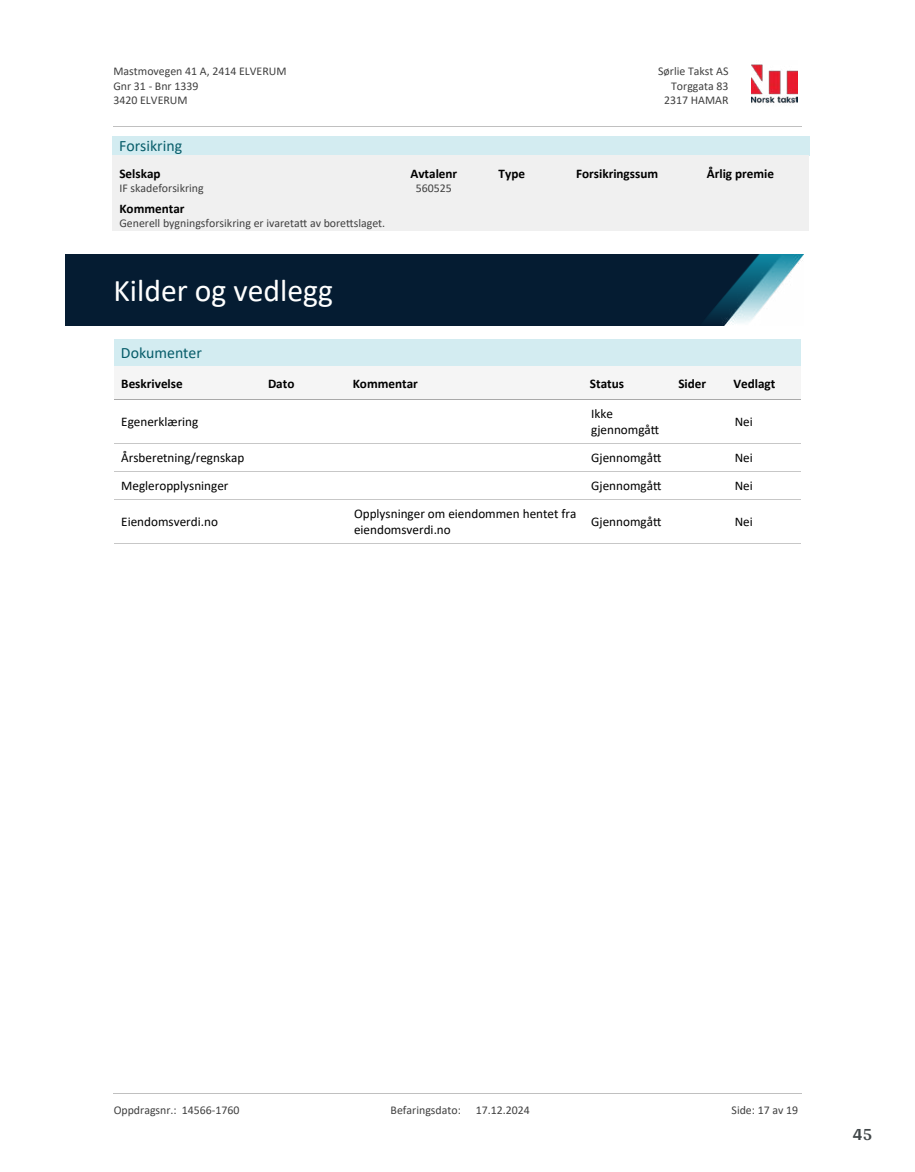
<style>
.page{position:relative;width:915px;height:1172px;background:#fff}
.page>*{position:absolute;margin:0;border:0;box-sizing:border-box;transform-origin:0 0}
.t1{font:31.65px "Calibri";color:#fff}
.t2{font:700 18px "Arya";color:#414749}
.t3{font:15.75px "Calibri";color:#065c69}
.t4{font:13.2px/16px "Calibri";color:#000}
.t5{font:700 13.2px "Calibri";color:#000}
.t6{font:11.85px/14.5px "Calibri";color:#404040}
</style>
<div class="page">
<img style="left:65px;top:254px;width:738px;height:71px">
<div style="left:114px;top:340px;width:686px;height:26px;background:#d3ecf1"></div>
<div style="left:115px;top:366px;width:148px;height:34px;background:#f5f5f5"></div>
<hr style="left:115px;top:400px;width:148px;height:1px;background:#a9a9a9">
<div style="left:263px;top:366px;width:84px;height:34px;background:#f5f5f5"></div>
<hr style="left:263px;top:400px;width:84px;height:1px;background:#a9a9a9">
<div style="left:347px;top:366px;width:237px;height:34px;background:#f5f5f5"></div>
<hr style="left:347px;top:400px;width:237px;height:1px;background:#a9a9a9">
<div style="left:584px;top:366px;width:88px;height:34px;background:#f5f5f5"></div>
<hr style="left:584px;top:400px;width:88px;height:1px;background:#a9a9a9">
<div style="left:672px;top:366px;width:55px;height:34px;background:#f5f5f5"></div>
<hr style="left:672px;top:400px;width:55px;height:1px;background:#a9a9a9">
<div style="left:727px;top:366px;width:73px;height:34px;background:#f5f5f5"></div>
<hr style="left:727px;top:400px;width:73px;height:1px;background:#a9a9a9">
<hr style="left:115px;top:444px;width:148px;height:1px;background:#c7c7c7">
<hr style="left:263px;top:444px;width:84px;height:1px;background:#c7c7c7">
<hr style="left:347px;top:444px;width:237px;height:1px;background:#c7c7c7">
<hr style="left:584px;top:444px;width:88px;height:1px;background:#c7c7c7">
<hr style="left:672px;top:444px;width:55px;height:1px;background:#c7c7c7">
<hr style="left:727px;top:444px;width:73px;height:1px;background:#c7c7c7">
<hr style="left:115px;top:472px;width:148px;height:1px;background:#c7c7c7">
<hr style="left:263px;top:472px;width:84px;height:1px;background:#c7c7c7">
<hr style="left:347px;top:472px;width:237px;height:1px;background:#c7c7c7">
<hr style="left:584px;top:472px;width:88px;height:1px;background:#c7c7c7">
<hr style="left:672px;top:472px;width:55px;height:1px;background:#c7c7c7">
<hr style="left:727px;top:472px;width:73px;height:1px;background:#c7c7c7">
<hr style="left:115px;top:500px;width:148px;height:1px;background:#c7c7c7">
<hr style="left:263px;top:500px;width:84px;height:1px;background:#c7c7c7">
<hr style="left:347px;top:500px;width:237px;height:1px;background:#c7c7c7">
<hr style="left:584px;top:500px;width:88px;height:1px;background:#c7c7c7">
<hr style="left:672px;top:500px;width:55px;height:1px;background:#c7c7c7">
<hr style="left:727px;top:500px;width:73px;height:1px;background:#c7c7c7">
<hr style="left:115px;top:544px;width:148px;height:1px;background:#c7c7c7">
<hr style="left:263px;top:544px;width:84px;height:1px;background:#c7c7c7">
<hr style="left:347px;top:544px;width:237px;height:1px;background:#c7c7c7">
<hr style="left:584px;top:544px;width:88px;height:1px;background:#c7c7c7">
<hr style="left:672px;top:544px;width:55px;height:1px;background:#c7c7c7">
<hr style="left:727px;top:544px;width:73px;height:1px;background:#c7c7c7">
<div style="left:113px;top:136px;width:696px;height:19px;background:#d3ecf1"></div>
<div style="left:113px;top:155px;width:695px;height:76px;background:#f0f0f0"></div>
<img style="left:751px;top:64px;width:46px;height:40px">
<hr style="left:113px;top:127px;width:688px;height:1px;background:#c0c0c0">
<hr style="left:113px;top:1093px;width:688px;height:1px;background:#c0c0c0">
<p class="t6" style="left:113px;top:64px;width:174px">Mastmovegen 41 A, 2414 ELVERUM<br>Gnr 31 - Bnr 1339<br>3420 ELVERUM</p>
<p class="t6" style="left:658px;top:64px;width:72px">Sørlie Takst AS</p>
<p class="t6" style="left:671px;top:78px;width:59px">Torggata 83</p>
<p class="t6" style="left:664px;top:93px;width:66px">2317 HAMAR</p>
<h3 class="t3" style="left:119px;top:135px;width:64px">Forsikring</h3>
<p class="t5" style="left:119px;top:164px;width:43px">Selskap</p>
<p class="t5" style="left:410px;top:164px;width:48px">Avtalenr</p>
<p class="t5" style="left:498px;top:164px;width:28px">Type</p>
<p class="t5" style="left:576px;top:164px;width:84px">Forsikringssum</p>
<p class="t5" style="left:706px;top:164px;width:69px">Årlig premie</p>
<p class="t6" style="left:119px;top:181px;width:86px">IF skadeforsikring</p>
<p class="t6" style="left:415px;top:181px;width:37px">560525</p>
<p class="t5" style="left:119px;top:199px;width:67px">Kommentar</p>
<p class="t6" style="left:119px;top:216px;width:267px">Generell bygningsforsikring er ivareta琀琀 av bore琀琀slaget.</p>
<h1 class="t1" style="left:113px;top:268px;width:221px">Kilder og vedlegg</h1>
<h3 class="t3" style="left:121px;top:342px;width:82px">Dokumenter</h3>
<p class="t5" style="left:121px;top:374px;width:63px">Beskrivelse</p>
<p class="t5" style="left:268px;top:374px;width:28px">Dato</p>
<p class="t5" style="left:352px;top:374px;width:67px">Kommentar</p>
<p class="t5" style="left:589px;top:374px;width:36px">Status</p>
<p class="t5" style="left:678px;top:374px;width:29px">Sider</p>
<p class="t5" style="left:733px;top:374px;width:43px">Vedlagt</p>
<p class="t4" style="left:121px;top:413px;width:79px">Egenerklæring</p>
<p class="t4" style="left:591px;top:405px;width:70px">Ikke gjennomgå琀琀</p>
<p class="t4" style="left:734px;top:413px;width:20px">Nei</p>
<p class="t4" style="left:121px;top:449px;width:125px">Årsberetning/regnskap</p>
<p class="t4" style="left:591px;top:449px;width:72px">Gjennomgå琀琀</p>
<p class="t4" style="left:734px;top:449px;width:20px">Nei</p>
<p class="t4" style="left:121px;top:477px;width:109px">Megleropplysninger</p>
<p class="t4" style="left:591px;top:477px;width:72px">Gjennomgå琀琀</p>
<p class="t4" style="left:734px;top:477px;width:20px">Nei</p>
<p class="t4" style="left:121px;top:513px;width:98px">Eiendomsverdi.no</p>
<p class="t4" style="left:354px;top:505px;width:224px">Opplysninger om eiendommen hentet fra eiendomsverdi.no</p>
<p class="t4" style="left:591px;top:513px;width:72px">Gjennomgå琀琀</p>
<p class="t4" style="left:734px;top:513px;width:20px">Nei</p>
<p class="t6" style="left:114px;top:1102px;width:127px">Oppdragsnr.: 14566-1760</p>
<p class="t6" style="left:390px;top:1102px;width:72px">Befaringsdato:</p>
<p class="t6" style="left:475px;top:1102px;width:55px">17.12.2024</p>
<p class="t6" style="left:731px;top:1102px;width:68px">Side: 17 av 19</p>
<h2 class="t2" style="left:852px;top:1123px;width:21px">45</h2>
</div>
